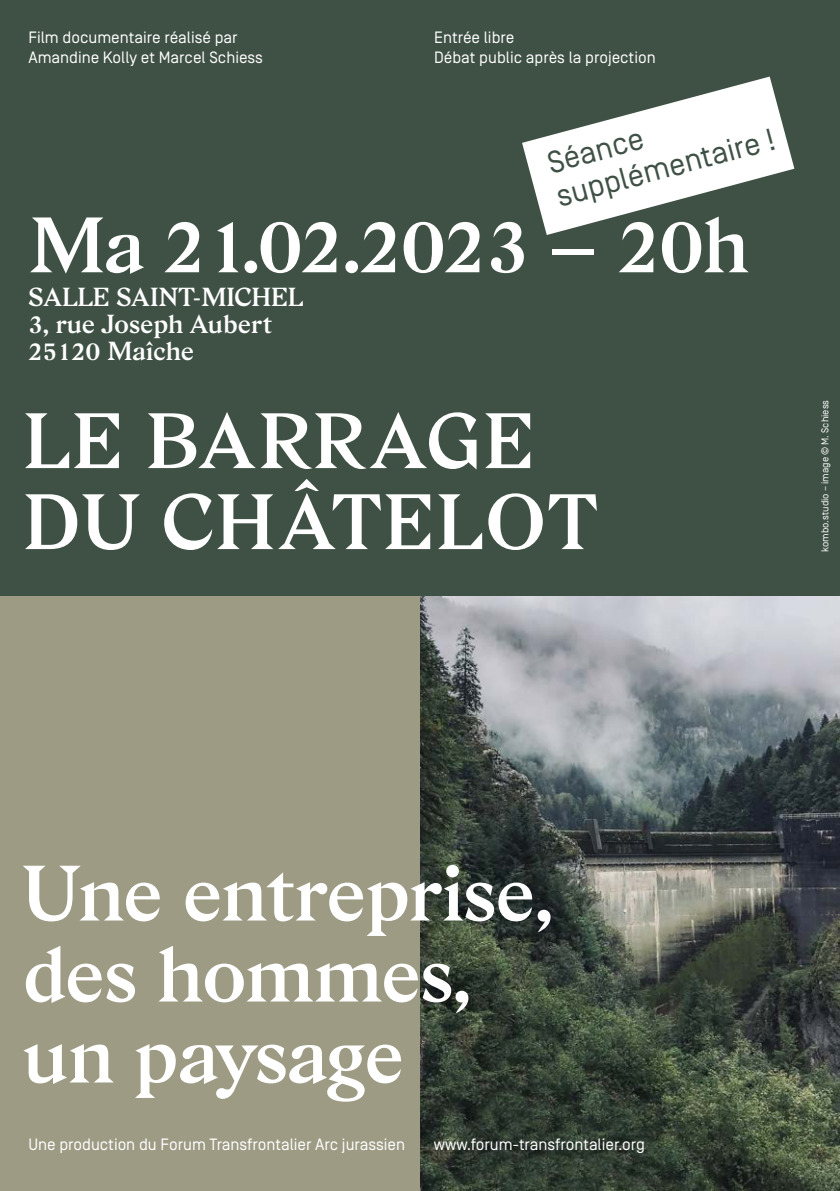
<style>
.page{position:relative;width:840px;height:1191px;background:#fff}
.page>*{position:absolute;margin:0;border:0;box-sizing:border-box;transform-origin:0 0}
.t1{font:78px/81px "Gza Seminegra";letter-spacing:-.01em;color:#fff}
.t2{font:78px/81px "Gza Seminegra";letter-spacing:.04em;color:#fff}
.t3{font:31.2px/34.2px "Simplon BP Regular";color:#3f5145}
.t4{font:26px/27px "Gza Seminegra";color:#fff}
.t5{font:16.4px/20.2px "Simplon BP Regular";color:#fff}
.t6{font:10px "Simplon BP Regular";color:#fff}
</style>
<div class="page">
<div style="left:0;top:595px;width:794px;height:596px;background:#9d9b84"></div>
<img style="left:420px;top:595px;width:419px;height:596px">
<div style="left:0;top:0;width:839px;height:595px;background:#3f5145"></div>
<svg style="left:522px;top:77px;width:272px;height:158px;fill:#fff"></svg>
<p class="t5" style="left:28px;top:27px;width:236px">Film documentaire réalisé par<br>Amandine Kolly et Marcel Schiess</p>
<p class="t5" style="left:434px;top:27px;width:223px">Entrée libre<br>Débat public après la projection</p>
<h2 class="t3" style="left:543px;top:146px;width:226px;rotate:-15deg">Séance supplémentaire !</h2>
<h1 class="t1" style="left:28px;top:205px;width:721px">Ma 21.02.2023 – 20h</h1>
<h3 class="t4" style="left:28px;top:283px;width:276px">SALLE SAINT-MICHEL<br>3, rue Joseph Aubert<br>25120 Maîche</h3>
<h1 class="t2" style="left:23px;top:400px;width:574px">LE BARRAGE<br>DU CHÂTELOT</h1>
<p class="t6" style="left:818px;top:551px;width:153px;rotate:-90deg">kombo.studio – image © M. Schiess</p>
<h1 class="t1" style="left:23px;top:853px;width:532px">Une entreprise, des hommes, un paysage</h1>
<p class="t5" style="left:28px;top:1134px;width:378px">Une production du Forum Transfrontalier Arc jurassien</p>
<p class="t5" style="left:433px;top:1134px;width:212px">www.forum-transfrontalier.org</p>
</div>
